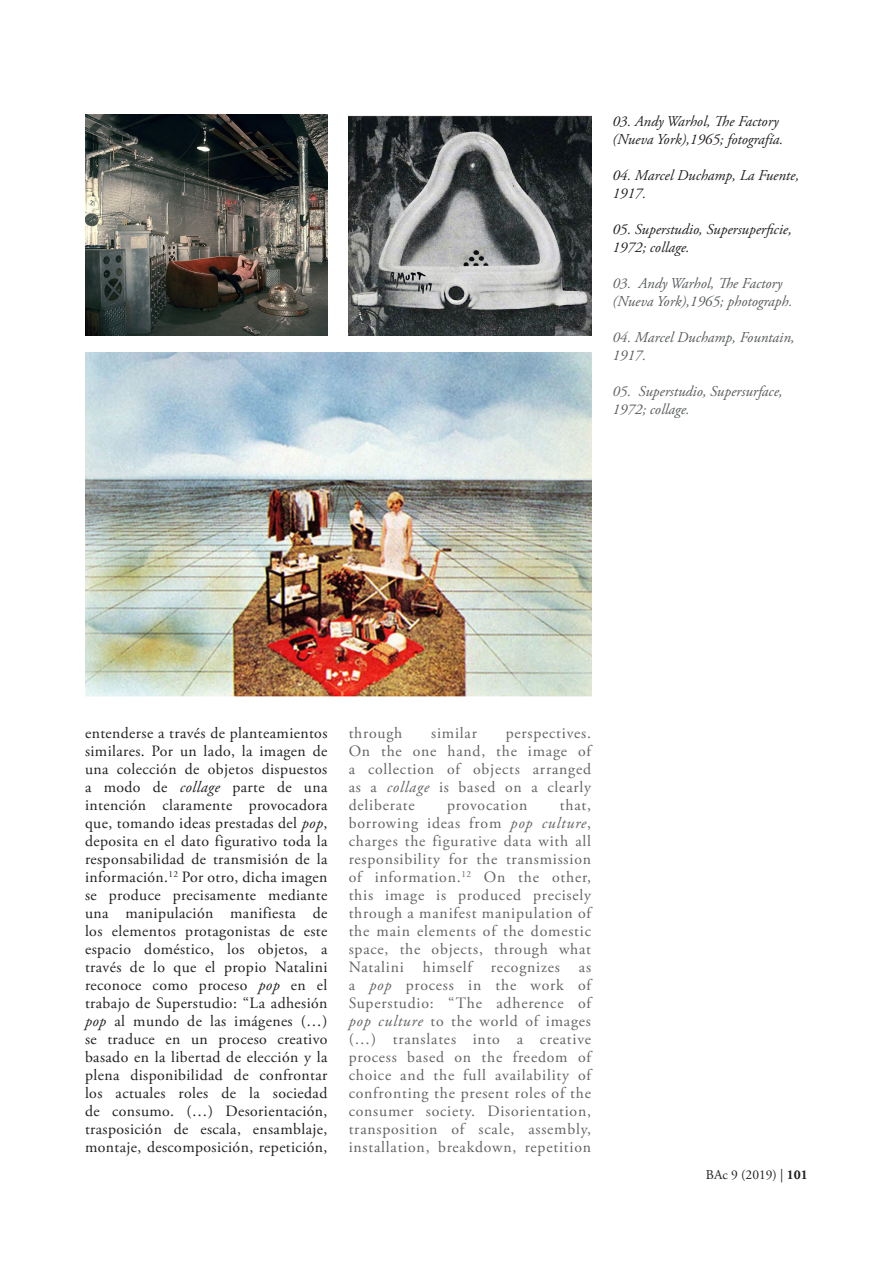
<style>
.page{position:relative;width:893px;height:1263px;background:#fff}
.page>*{position:absolute;margin:0;border:0;box-sizing:border-box;transform-origin:0 0}
.t1{font:15.75px/18px "Adobe Garamond Pro";letter-spacing:.025em;color:#231f20;text-align:justify}
.t2{font:15.75px/18px "Adobe Garamond Pro";letter-spacing:.05em;color:#636366;text-align:justify}
.t3{font:italic 15px/18px "Adobe Garamond Pro";color:#231f20}
.t4{font:italic 15px/18px "Adobe Garamond Pro";color:#5a5c5e}
.t5{font:13.5px "Adobe Garamond Pro";color:#231f20}
.s1{color:#636366}
.s2{font-style:italic}
.s3{font-weight:700}
</style>
<div class="page">
<img style="left:85px;top:115px;width:242px;height:221px">
<img style="left:349px;top:115px;width:242px;height:221px">
<img style="left:85px;top:353px;width:506px;height:343px">
<img style="left:344px;top:555px;width:248px;height:142px">
<p class="t3" style="left:612px;top:113px;width:173px">03. Andy Warhol, The Factory (Nueva York),1965; fotografía.</p>
<p class="t3" style="left:612px;top:167px;width:188px">04. Marcel Duchamp, La Fuente,<br>1917.</p>
<p class="t3" style="left:612px;top:221px;width:181px">05. Superstudio, Supersuperficie,<br>1972; collage.</p>
<p class="t4" style="left:612px;top:275px;width:182px"><span class="s1">03.</span> Andy Warhol, The Factory (Nueva York),1965; photograph.</p>
<p class="t4" style="left:612px;top:329px;width:184px"><span class="s1">04</span>. Marcel Duchamp, Fountain,<br>1917.</p>
<p class="t4" style="left:612px;top:383px;width:172px"><span class="s1">05.</span> Superstudio, Supersurface,<br>1972; collage.</p>
<p class="t1" style="left:85px;top:725px;width:244px">entenderse a través de planteamientos similares. Por un lado, la imagen de una colección de objetos dispuestos a modo de <span class="s2">collage</span> parte de una intención claramente provocadora que, tomando ideas prestadas del <span class="s2">pop</span>, deposita en el dato figurativo toda la responsabilidad de transmisión de la información.<sup>12</sup> Por otro, dicha imagen se produce precisamente mediante una manipulación manifiesta de los elementos protagonistas de este espacio doméstico, los objetos, a través de lo que el propio Natalini reconoce como proceso <span class="s2">pop</span> en el trabajo de Superstudio: “La adhesión <span class="s2">pop</span> al mundo de las imágenes (…) se traduce en un proceso creativo basado en la libertad de elección y la plena disponibilidad de confrontar los actuales roles de la sociedad de consumo. (…) Desorientación, trasposición de escala, ensamblaje, montaje, descomposición, repetición,</p>
<p class="t2" style="left:349px;top:725px;width:55px">through</p>
<p class="t2" style="left:431px;top:725px;width:47px">similar</p>
<p class="t2" style="left:349px;top:725px;width:244px;text-indent:157px">perspectives.<br>On the one hand, the image of a collection of objects arranged as a <span class="s2">collage</span> is based on a clearly deliberate</p>
<p class="t2" style="left:349px;top:797px;width:244px;text-indent:211px">that, borrowing ideas from <span class="s2">pop culture</span>, charges the figurative data with all responsibility for the transmission of information.<sup>12</sup> On the other, this image is produced precisely through a manifest manipulation of the main elements of the domestic space, the objects, through what Natalini himself recognizes as a <span class="s2">pop</span> process in the work of Superstudio: “The adherence of <span class="s2">pop culture</span> to the world of images (…) translates into a creative process based on the freedom of choice and the full availability of confronting the present roles of the consumer society. Disorientation, transposition of scale, assembly, installation, breakdown, repetition</p>
<p class="t2" style="left:447px;top:797px;width:82px">provocation</p>
<p class="t5" style="left:706px;top:1167px;width:103px">BAc 9 (2019) | <span class="s3">101</span></p>
</div>
